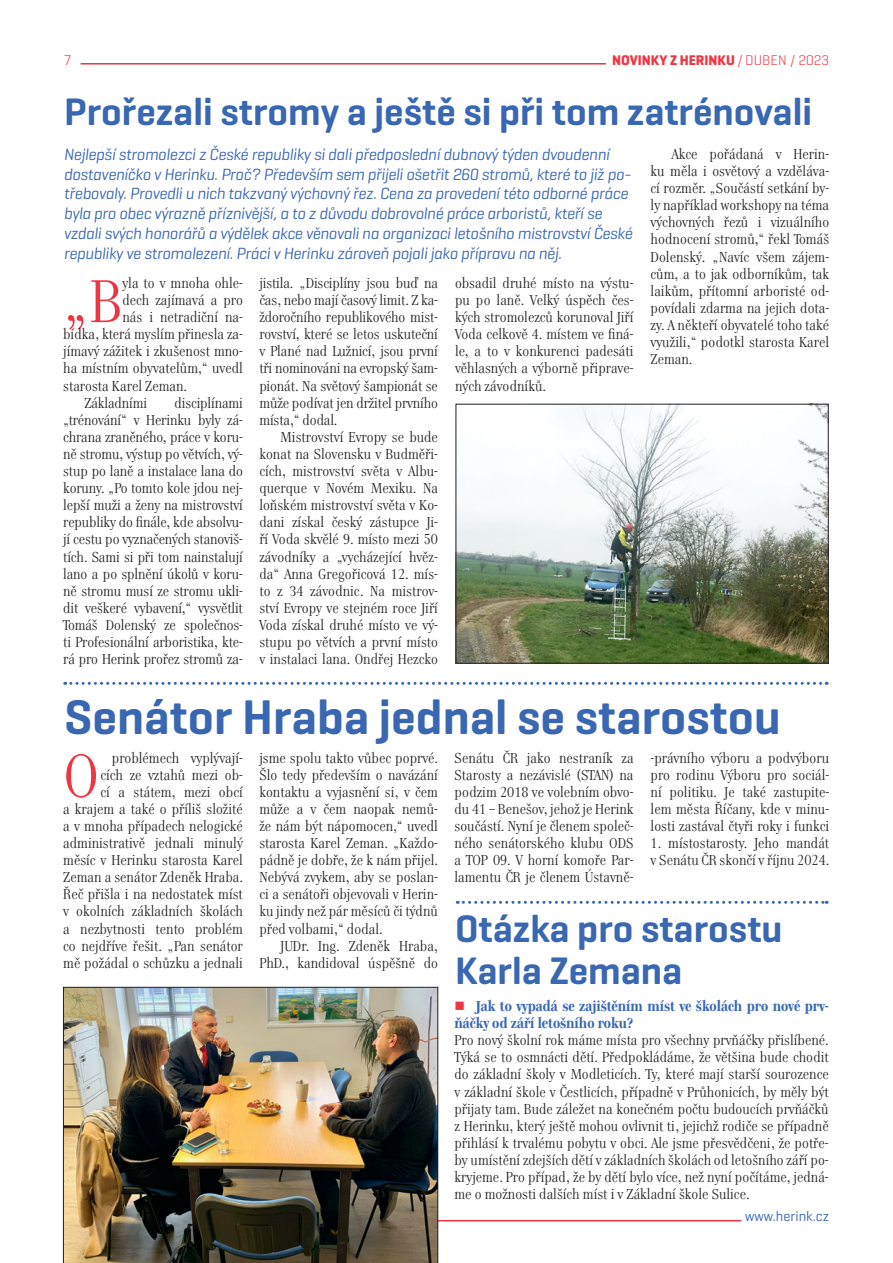
<style>
.page{position:relative;width:893px;height:1263px;background:#fff}
.page>*{position:absolute;margin:0;border:0;box-sizing:border-box;transform-origin:0 0}
.text_iniciala{font:59.85px "Genre";color:#ee3642}
.nadtitulek{font:600 49.5px "Geogrotesque";color:#3967b2}
.nadtitulek-2{font:600 39px "Geogrotesque";color:#3967b2}
.velký_titulek{font:600 39px/42px "Geogrotesque";color:#3967b2}
.perex{font:italic 16.5px/19.8px "Geogrotesque";letter-spacing:-.02em;color:#3967b2}
.text{font:14.25px/17.1px "Genre";color:#231f20;text-align:justify}
.text_iniciala-2{font:14.25px/17.1px "Genre";color:#231f20;text-align:right}
.text_neodsazeny{font:14.25px/17.1px "Genre";color:#231f20;text-align:justify}
.t1{font:700 14.25px/17.1px "Genre";color:#3967b2}
.t2{font:700 14.25px "Geogrotesque";color:#ee3642}
.t3{font:14.25px "Geogrotesque";color:#3967b2}
.t4{font:300 14.25px "Geogrotesque";color:#ee3642}
.s1{font-weight:300}
</style>
<div class="page">
<hr style="left:64px;top:1220px;width:677px;height:1px;background:#ee3642">
<svg style="left:65px;top:682px;width:762px;height:3px"></svg>
<svg style="left:457px;top:901px;width:370px;height:3px"></svg>
<img style="left:63px;top:987px;width:375px;height:276px">
<img style="left:458px;top:406px;width:368px;height:255px">
<div style="left:456px;top:404px;width:372px;height:259px;border:1px solid #231f20"></div>
<hr style="left:81px;top:63px;width:525px;height:2px;background:#ee3642">
<p class="t4" style="left:64px;top:51px;width:9px">7</p>
<p class="t2" style="left:612px;top:51px;width:219px">NOVINKY Z HERINKU <span class="s1">/ DUBEN / 2023</span></p>
<p class="nadtitulek-2" style="left:64px;top:87px;width:749px">Prořezali stromy a ještě si při tom zatrénovali</p>
<p class="perex" style="left:64px;top:144px;width:570px">Nejlepší stromolezci z České republiky si dali předposlední dubnový týden dvoudenní dostaveníčko v Herinku. Proč? Především sem přijeli ošetřit 260 stromů, které to již po&shy;třebovaly. Provedli u nich takzvaný výchovný řez. Cena za provedení této odborné práce byla pro obec výrazně příznivější, a to z důvodu dobrovolné práce arboristů, kteří se vzdali svých honorářů a výdělek akce věnovali na organizaci letošního mistrovství České republiky ve stromolezení. Práci v Herinku zároveň pojali jako přípravu na něj.</p>
<p class="text" style="left:259px;top:276px;width:180px">jistila. „Disciplíny jsou buď na čas, nebo mají časový limit. Z ka&shy;ždoročního republikového mist&shy;rovství, které se letos uskuteční v Plané nad Lužnicí, jsou první tři nominováni na evropský šam&shy;pionát. Na světový šampionát se může podívat jen držitel prvního místa,“ dodal.</p>
<p class="text" style="left:259px;top:430px;width:180px;text-indent:21px">Mistrovství Evropy se bude konat na Slovensku v Budměři&shy;cích, mistrovství světa v Albu&shy;querque v Novém Mexiku. Na loňském mistrovství světa v Ko&shy;dani získal český zástupce Ji&shy;ří Voda skvělé 9. místo mezi 50 závodníky a „vycházející hvěz&shy;da“ Anna Gregořicová 12. mís&shy;to z 34 závodnic. Na mistrov&shy;ství Evropy ve stejném roce Jiří Voda získal druhé místo ve vý&shy;stupu po větvích a první místo v instalaci lana. Ondřej Hezcko</p>
<p class="text_iniciala" style="left:63px;top:268px;width:61px">„B</p>
<p class="text_iniciala-2" style="left:122px;top:276px;width:122px">yla to v mnoha ohle-</p>
<p class="text" style="left:455px;top:276px;width:180px">obsadil druhé místo na výstu&shy;pu po laně. Velký úspěch čes&shy;kých stromolezců korunoval Jiří Voda celkově 4. místem ve finá&shy;le, a to v konkurenci padesáti věhlasných a výborně připrave&shy;ných závodníků.</p>
<p class="text_iniciala-2" style="left:122px;top:293px;width:122px">dech zajímavá a pro</p>
<p class="text_iniciala-2" style="left:122px;top:310px;width:122px">nás i netradiční na-</p>
<p class="text_iniciala-2" style="left:63px;top:327px;width:181px">bídka, která myslím přinesla za-</p>
<p class="text_iniciala-2" style="left:63px;top:344px;width:181px">jímavý zážitek i zkušenost mno-</p>
<p class="text_iniciala-2" style="left:63px;top:361px;width:181px">ha místním obyvatelům,“ uvedl</p>
<p class="text_iniciala-2" style="left:63px;top:378px;width:125px">starosta Karel Zeman.</p>
<p class="text" style="left:85px;top:396px;width:64px">Základními</p>
<p class="text" style="left:63px;top:396px;width:181px;text-indent:111px">disciplínami „trénování“ v Herinku byly zá&shy;chrana zraněného, práce v koru&shy;ně stromu, výstup po větvích, vý&shy;stup po laně a instalace lana do koruny. „Po tomto kole jdou nej&shy;lepší muži a ženy na mistrovství republiky do finále, kde absolvu&shy;jí cestu po vyznačených stanoviš&shy;tích. Sami si při tom nainstalují lano a po splnění úkolů v koru&shy;ně stromu musí ze stromu ukli&shy;dit veškeré vybavení,“ vysvětlit Tomáš Dolenský ze společnos&shy;ti Profesionální arboristika, kte&shy;rá pro Herink prořez stromů za-</p>
<p class="text" style="left:651px;top:147px;width:180px;text-indent:21px">Akce pořádaná v Herin&shy;ku měla i osvětový a vzděláva&shy;cí rozměr. „Součástí setkání by&shy;ly například workshopy na téma výchovných řezů i vizuálního hodnocení stromů,“ řekl Tomáš Dolenský. „Navíc všem zájem&shy;cům, a to jak odborníkům, tak laikům, přítomní arboristé od&shy;povídali zdarma na jejich dota&shy;zy. A někteří obyvatelé toho také využili,“ podotkl starosta Karel Zeman.</p>
<p class="nadtitulek" style="left:64px;top:686px;width:718px">Senátor Hraba jednal se starostou</p>
<p class="text_iniciala-2" style="left:63px;top:750px;width:181px">problémech vyplývají-<br>cích ze vztahů mezi ob-<br>cí a státem, mezi obcí<br>a krajem a také o příliš složité a v mnoha případech nelogické administrativě jednali minulý měsíc v Herinku starosta Karel<br>Zeman a senátor Zdeněk Hraba.<br>Řeč přišla i na nedostatek míst v okolních základních školách a nezbytnosti tento problém co nejdříve řešit. „Pan senátor mě požádal o schůzku a jednali</p>
<p class="text_iniciala" style="left:63px;top:743px;width:37px">O</p>
<p class="text_iniciala-2" style="left:259px;top:750px;width:180px;text-align:justify">jsme spolu takto vůbec poprvé.<br>Šlo tedy především o navázání kontaktu a vyjasnění si, v čem může a v čem naopak nemů&shy;že nám být nápomocen,“ uvedl starosta Karel Zeman. „Každo&shy;pádně je dobře, že k nám přijel.<br>Nebývá zvykem, aby se poslan&shy;ci a senátoři objevovali v Herin&shy;ku jindy než pár měsíců či týdnů před volbami,“ dodal.</p>
<p class="text" style="left:259px;top:939px;width:180px;text-align:right">JUDr. Ing. Zdeněk Hraba,<br>PhD., kandidoval úspěšně do</p>
<p class="text" style="left:455px;top:750px;width:181px">Senátu ČR jako nestraník za Starosty a nezávislé (STAN) na podzim 2018 ve volebním obvo&shy;du 41 – Benešov, jehož je Herink součástí. Nyní je členem společ&shy;ného senátorského klubu ODS a TOP 09. V horní komoře Par&shy;lamentu ČR je členem Ústavně-</p>
<p class="text" style="left:651px;top:750px;width:180px">-právního výboru a podvýboru pro rodinu Výboru pro sociál&shy;ní politiku. Je také zastupite&shy;lem města Říčany, kde v minu&shy;losti zastával čtyři roky i funkci</p>
<p class="text" style="left:651px;top:836px;width:180px">1. místostarosty. Jeho mandát v Senátu ČR skončí v říjnu 2024.</p>
<p class="velký_titulek" style="left:455px;top:907px;width:329px">Otázka pro starostu<br>Karla Zemana</p>
<p class="t1" style="left:455px;top:999px;width:376px;text-indent:21px">Jak to vypadá se zajištěním míst ve školách pro nové prv&shy;ňáčky od září letošního roku?</p>
<p class="text_neodsazeny" style="left:455px;top:1033px;width:376px">Pro nový školní rok máme místa pro všechny prvňáčky přislíbené.<br>Týká se to osmnácti dětí. Předpokládáme, že většina bude chodit do základní školy v Modleticích. Ty, které mají starší sourozence v základní škole v Čestlicích, případně v Průhonicích, by měly být přijaty tam. Bude záležet na konečném počtu budoucích prvňáčků z Herinku, který ještě mohou ovlivnit ti, jejichž rodiče se případně přihlásí k trvalému pobytu v obci. Ale jsme přesvědčeni, že potře&shy;by umístění zdejších dětí v základních školách od letošního září po&shy;kryjeme. Pro případ, že by dětí bylo více, než nyní počítáme, jedná&shy;me o možnosti dalších míst i v Základní škole Sulice.</p>
<p class="t3" style="left:745px;top:1208px;width:86px">www.herink.cz</p>
</div>
